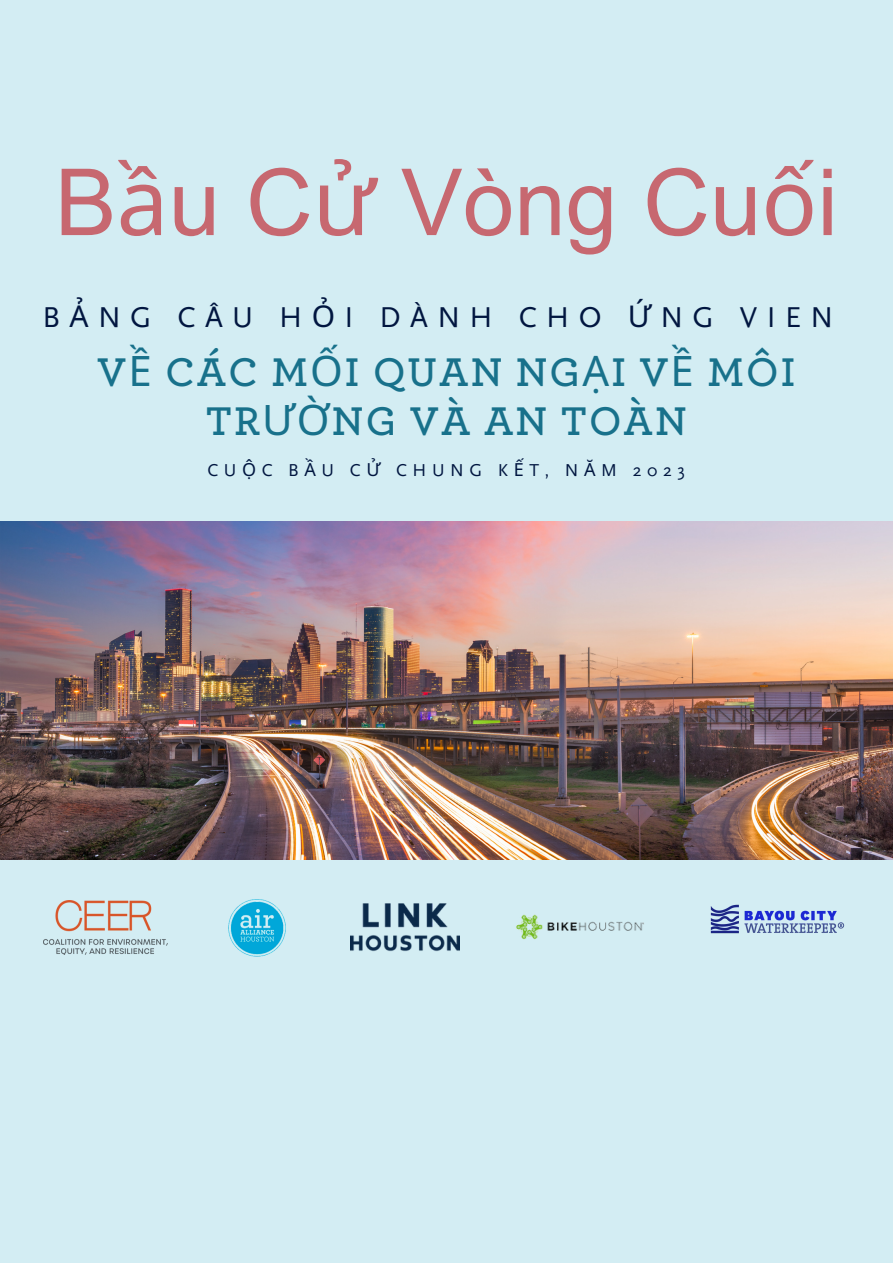
<style>
.page{position:relative;width:893px;height:1264px;background:#fff}
.page>*{position:absolute;margin:0;border:0;box-sizing:border-box;transform-origin:0 0}
.t1{font:92.55px "Arial MT Pro";color:#c76870}
.t2{font:600 42px/48.3px "Archer";letter-spacing:.05em;color:#18718b;text-align:center}
.t3{font:30px "Scala Sans";letter-spacing:.31em;color:#011640}
.t4{font:18px "Scala Sans";letter-spacing:.31em;color:#011640}
.s1{font-family:"Noto Sans"}
.s2{font-family:"Noto Sans";font-weight:400}
</style>
<div class="page">
<div style="left:0;top:0;width:892px;height:1262px;background:#d3edf3"></div>
<img style="left:0;top:521px;width:892px;height:338px">
<img style="left:44px;top:900px;width:123px;height:54px">
<img style="left:228px;top:899px;width:58px;height:58px">
<img style="left:350px;top:903px;width:109px;height:48px">
<img style="left:516px;top:914px;width:128px;height:26px">
<img style="left:710px;top:904px;width:135px;height:30px">
<p class="t1" style="left:55px;top:168px;width:784px">B<span class="s1">ầ</span>u C<span class="s1">ử</span> Vòng Cu<span class="s1">ố</span>i</p>
<p class="t3" style="left:43px;top:301px;width:792px">B<span class="s1">Ả</span>NG CÂU H<span class="s1">Ỏ</span>I DÀNH CHO <span class="s1">Ứ</span>NG VIEN</p>
<p class="t2" style="left:97px;top:350px;width:699px">V<span class="s2">Ề</span> CÁC M<span class="s2">Ố</span>I QUAN NG<span class="s2">Ạ</span>I V<span class="s2">Ề</span> MÔI<br>TR<span class="s2">ƯỜ</span>NG VÀ AN TOÀN</p>
<p class="t4" style="left:207px;top:460px;width:479px">CU<span class="s1">Ộ</span>C B<span class="s1">Ầ</span>U C<span class="s1">Ử</span> CHUNG K<span class="s1">Ế</span>T, N<span class="s1">Ă</span>M 2023</p>
</div>
